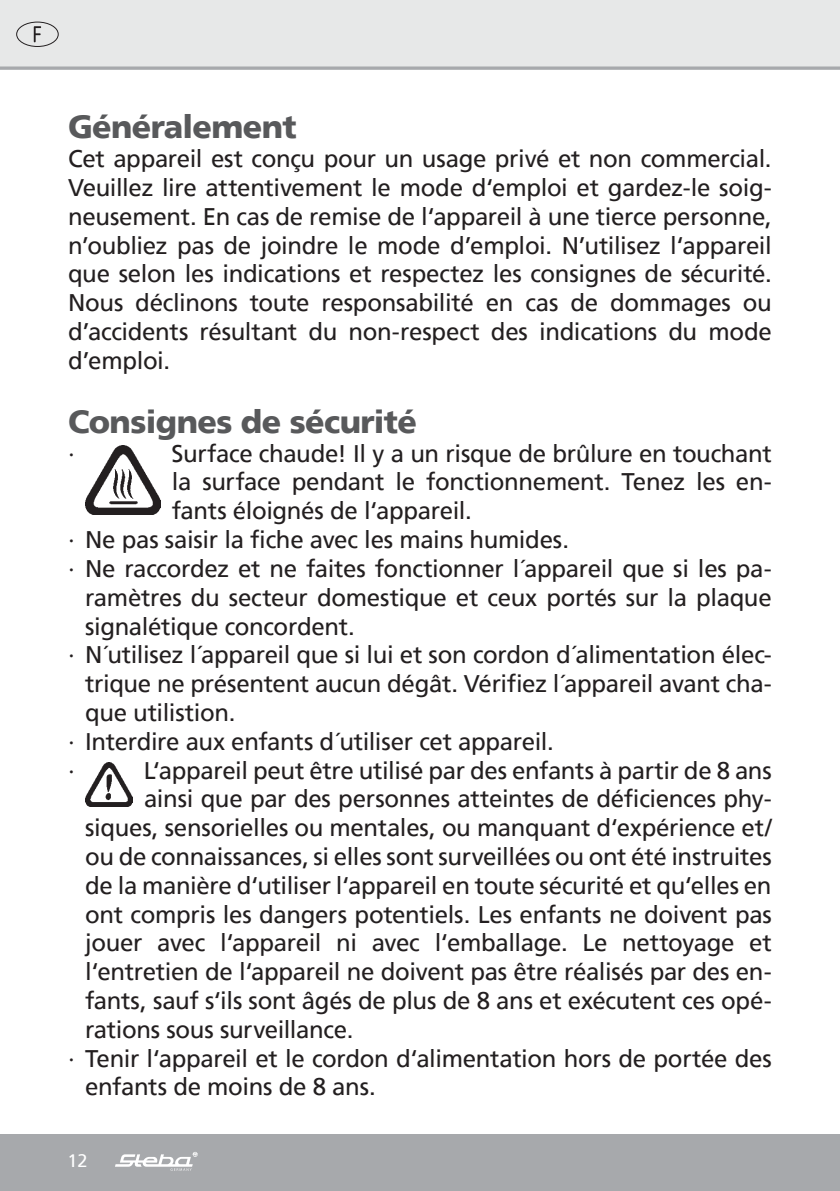
<style>
.page{position:relative;width:840px;height:1191px;background:#fff}
.page>*{position:absolute;margin:0;border:0;box-sizing:border-box;transform-origin:0 0}
.t1{font:900 32px "Frutiger";letter-spacing:-.02em;color:#58595b}
.t2{font:24px/28.8px "Frutiger";letter-spacing:-.015em;color:#231f20;text-align:justify}
.t3{font:18px "Frutiger";color:#fff}
</style>
<div class="page">
<div style="left:0;top:0;width:839px;height:68px;background:#e7e8e8"></div>
<hr style="left:839px;top:1134px;width:1px;height:57px;background:#a7a9ac">
<div style="left:0;top:1134px;width:839px;height:57px;background:#a7a9ac"></div>
<svg style="left:115px;top:1152px;width:82px;height:18px"></svg>
<svg style="left:0;top:66px;width:839px;height:4px;background:#b2b4b7"></svg>
<div style="left:16px;top:22px;width:43px;height:25px;border:1px solid #231f20;border-radius:50%"></div>
<svg style="left:34px;top:26px;width:7px;height:16px"></svg>
<img style="left:85px;top:446px;width:75px;height:68px">
<img style="left:85px;top:763px;width:48px;height:43px">
<h1 class="t1" style="left:68px;top:108px;width:230px">Généralement</h1>
<p class="t2" style="left:68px;top:144px;width:704px">Cet appareil est conçu pour un usage privé et non commercial.<br>Veuillez lire attentivement le mode d‘emploi et gardez-le soig&shy;neusement. En cas de remise de l‘appareil à une tierce personne, n’oubliez pas de joindre le mode d’emploi. N’utilisez l‘appareil que selon les indications et respectez les consignes de sécurité.<br>Nous déclinons toute responsabilité en cas de dommages ou d’accidents résultant du non-respect des indications du mode d’emploi.</p>
<h1 class="t1" style="left:68px;top:402px;width:350px">Consignes de sécurité</h1>
<p class="t2" style="left:68px;top:439px;width:8px">∙</p>
<p class="t2" style="left:171px;top:439px;width:601px">Surface chaude! Il y a un risque de brûlure en touchant</p>
<p class="t2" style="left:172px;top:467px;width:601px">la surface pendant le fonctionnement. Tenez les en-</p>
<p class="t2" style="left:172px;top:496px;width:301px">fants éloignés de l‘appareil.</p>
<p class="t2" style="left:68px;top:525px;width:502px">∙ Ne pas saisir la fiche avec les mains humides.</p>
<p class="t2" style="left:68px;top:554px;width:705px">∙ Ne raccordez et ne faites fonctionner l´appareil que si les pa-</p>
<p class="t2" style="left:85px;top:583px;width:687px">ramètres du secteur domestique et ceux portés sur la plaque</p>
<p class="t2" style="left:85px;top:611px;width:271px">signalétique concordent.</p>
<p class="t2" style="left:68px;top:640px;width:705px">∙ N´utilisez l´appareil que si lui et son cordon d´alimentation élec-</p>
<p class="t2" style="left:85px;top:669px;width:687px">trique ne présentent aucun dégât. Vérifiez l´appareil avant cha-</p>
<p class="t2" style="left:85px;top:698px;width:152px">que utilistion.</p>
<p class="t2" style="left:68px;top:727px;width:487px">∙ Interdire aux enfants d´utiliser cet appareil.</p>
<p class="t2" style="left:68px;top:755px;width:8px">∙</p>
<p class="t2" style="left:144px;top:755px;width:629px">L‘appareil peut être utilisé par des enfants à partir de 8 ans</p>
<p class="t2" style="left:144px;top:784px;width:629px">ainsi que par des personnes atteintes de déficiences phy-</p>
<p class="t2" style="left:85px;top:813px;width:687px">siques, sensorielles ou mentales, ou manquant d‘expérience et/</p>
<p class="t2" style="left:85px;top:842px;width:687px">ou de connaissances, si elles sont surveillées ou ont été instruites</p>
<p class="t2" style="left:85px;top:871px;width:687px">de la manière d‘utiliser l‘appareil en toute sécurité et qu‘elles en</p>
<p class="t2" style="left:85px;top:899px;width:688px">ont compris les dangers potentiels. Les enfants ne doivent pas</p>
<p class="t2" style="left:85px;top:928px;width:687px">jouer avec l‘appareil ni avec l‘emballage. Le nettoyage et</p>
<p class="t2" style="left:85px;top:957px;width:687px">l‘entretien de l‘appareil ne doivent pas être réalisés par des en-</p>
<p class="t2" style="left:85px;top:986px;width:687px">fants, sauf s‘ils sont âgés de plus de 8 ans et exécutent ces opé-</p>
<p class="t2" style="left:85px;top:1015px;width:269px">rations sous surveillance.</p>
<p class="t2" style="left:68px;top:1043px;width:704px">∙ Tenir l‘appareil et le cordon d‘alimentation hors de portée des</p>
<p class="t2" style="left:85px;top:1072px;width:292px">enfants de moins de 8 ans.</p>
<p class="t3" style="left:67px;top:1149px;width:22px">12</p>
</div>
